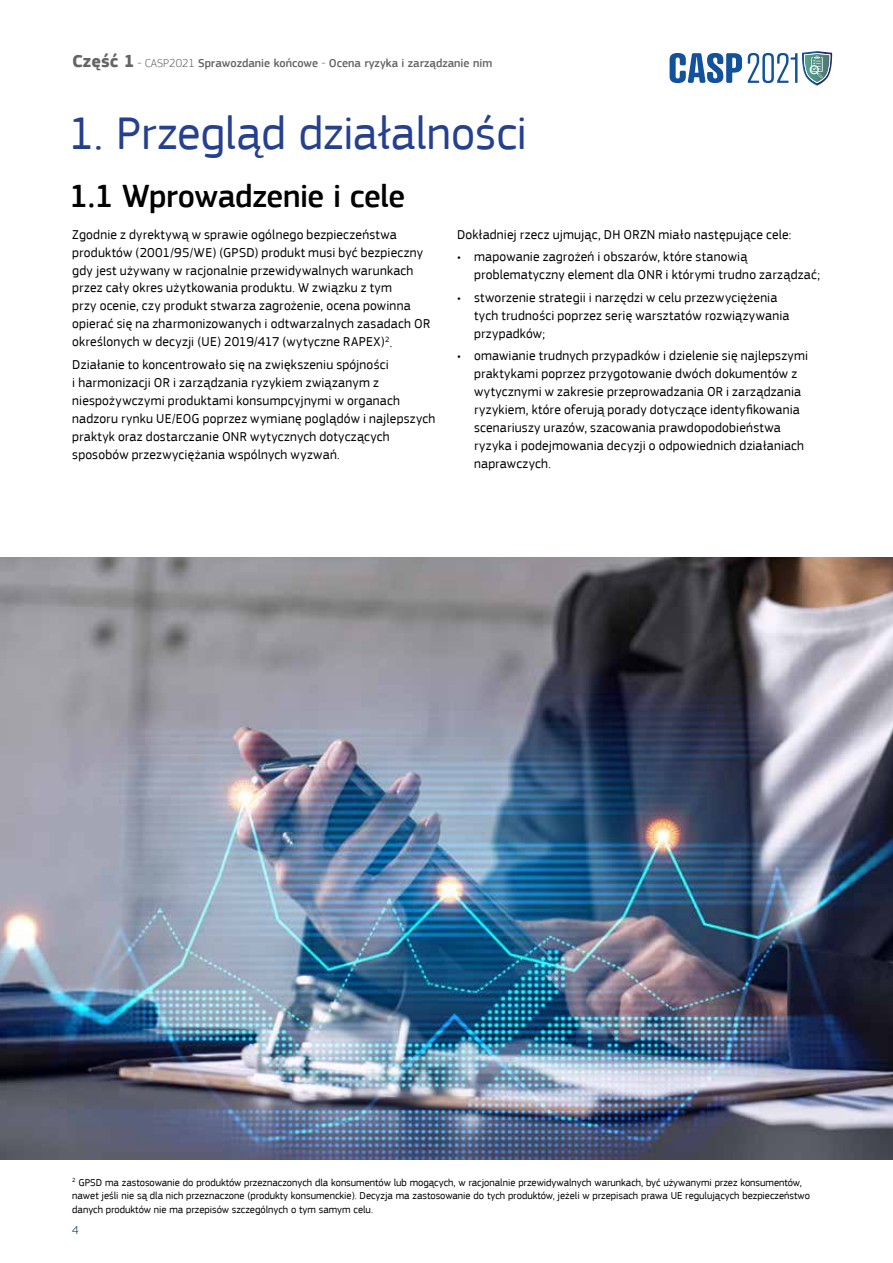
<style>
.page{position:relative;width:893px;height:1263px;background:#fff}
.page>*{position:absolute;margin:0;border:0;box-sizing:border-box;transform-origin:0 0}
.t1{font:48px "EC Square Sans Pro";color:#25408f}
.t2{font:500 33px "EC Square Sans Pro";letter-spacing:-.015em;color:#000}
.t3{font:13.5px/18px "EC Square Sans Pro";letter-spacing:.015em;color:#000}
.t4{font:500 12px "EC Square Sans Pro";color:#636466}
.t5{font:300 12px "EC Square Sans Pro";color:#02405d}
.t6{font:10.5px/13.5px "EC Square Sans Pro";color:#000}
.s1{font-weight:700;font-size:18px}
.s2{font-weight:300}
</style>
<div class="page">
<img style="left:0;top:557px;width:893px;height:602px">
<svg style="left:670px;top:53px;width:72px;height:30px"></svg>
<svg style="left:748px;top:51px;width:84px;height:35px"></svg>
<p class="t4" style="left:72px;top:56px;width:421px"><span class="s1">Część 1</span> <span class="s2">- CASP2021</span> Sprawozdanie końcowe <span class="s2">-</span> Ocena ryzyka i zarządzanie nim</p>
<h1 class="t1" style="left:68px;top:105px;width:461px">1. Przegląd działalności</h1>
<h2 class="t2" style="left:69px;top:177px;width:338px">1.1 Wprowadzenie i cele</h2>
<p class="t3" style="left:457px;top:225px;width:336px">Dokładniej rzecz ujmując, DH ORZN miało następujące cele:</p>
<p class="t3" style="left:474px;top:248px;width:347px;text-indent:-17px">• mapowanie zagrożeń i obszarów, które stanowią problematyczny element dla ONR i którymi trudno zarządzać;</p>
<p class="t3" style="left:474px;top:288px;width:317px;text-indent:-17px">• stworzenie strategii i narzędzi w celu przezwyciężenia tych trudności poprzez serię warsztatów rozwiązywania przypadków;</p>
<p class="t3" style="left:474px;top:347px;width:336px;text-indent:-17px">• omawianie trudnych przypadków i dzielenie się najlepszymi praktykami poprzez przygotowanie dwóch dokumentów z wytycznymi w zakresie przeprowadzania OR i zarządzania ryzykiem, które oferują porady dotyczące identyfikowania scenariuszy urazów, szacowania prawdopodobieństwa ryzyka i podejmowania decyzji o odpowiednich działaniach naprawczych.</p>
<p class="t3" style="left:72px;top:225px;width:359px">Zgodnie z dyrektywą w sprawie ogólnego bezpieczeństwa produktów (2001/95/WE) (GPSD) produkt musi być bezpieczny gdy jest używany w racjonalnie przewidywalnych warunkach przez cały okres użytkowania produktu. W związku z tym<br>przy ocenie, czy produkt stwarza zagrożenie, ocena powinna opierać się na zharmonizowanych i odtwarzalnych zasadach OR określonych w decyzji (UE) 2019/417 (wytyczne RAPEX)<sup>2</sup>.</p>
<p class="t3" style="left:72px;top:356px;width:365px">Działanie to koncentrowało się na zwiększeniu spójności<br>i harmonizacji OR i zarządzania ryzykiem związanym z niespożywczymi produktami konsumpcyjnymi w organach nadzoru rynku UE/EOG poprzez wymianę poglądów i najlepszych praktyk oraz dostarczanie ONR wytycznych dotyczących sposobów przezwyciężania wspólnych wyzwań.</p>
<p class="t6" style="left:72px;top:1175px;width:739px"><sup>2</sup> GPSD ma zastosowanie do produktów przeznaczonych dla konsumentów lub mogących, w racjonalnie przewidywalnych warunkach, być używanymi przez konsumentów, nawet jeśli nie są dla nich przeznaczone (produkty konsumenckie). Decyzja ma zastosowanie do tych produktów, jeżeli w przepisach prawa UE regulujących bezpieczeństwo danych produktów nie ma przepisów szczególnych o tym samym celu.</p>
<p class="t5" style="left:72px;top:1223px;width:8px">4</p>
</div>
